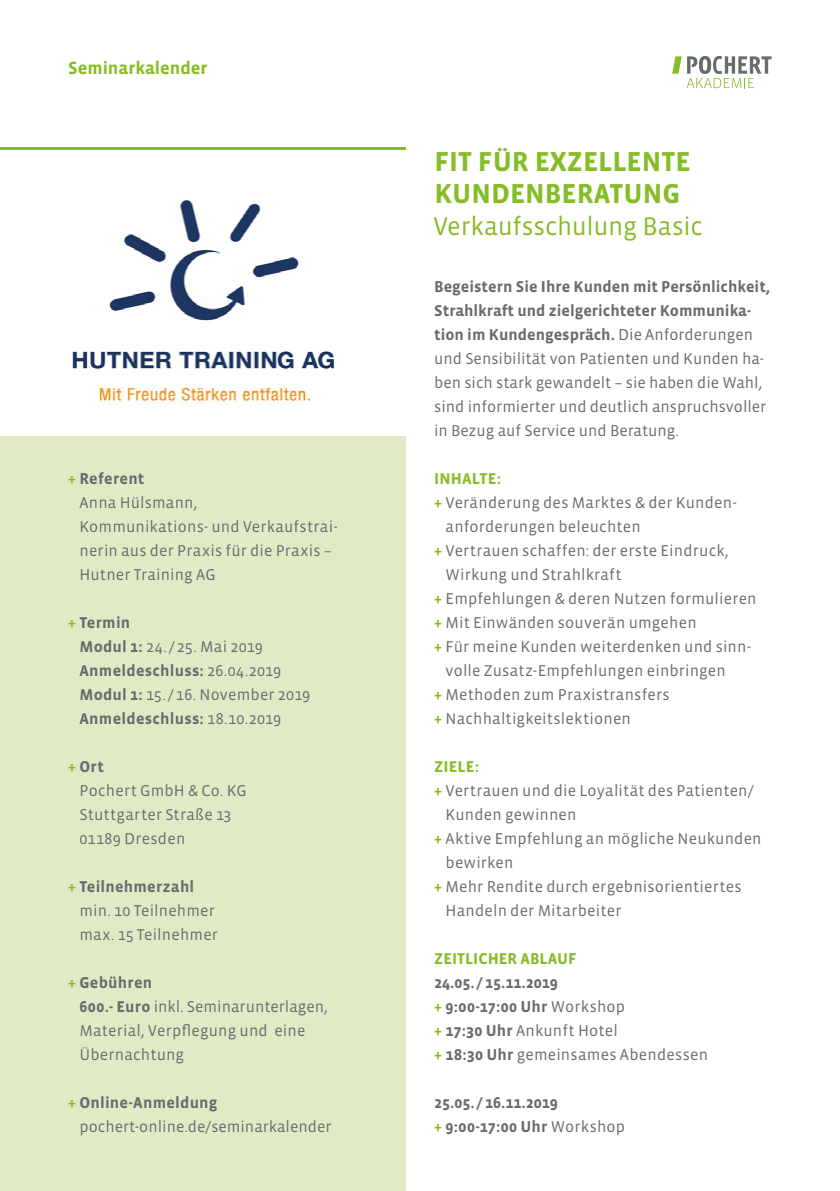
<style>
.page{position:relative;width:840px;height:1191px;background:#fff}
.page>*{position:absolute;margin:0;border:0;box-sizing:border-box;transform-origin:0 0}
.Titel_italic{font:700 28px/32px "Vista Sans OT";color:#86bc25}
.Titel_italic-2{font:26px "Vista Sans OT";letter-spacing:-.01em;color:#86bc25}
.t1{font:700 18px "Vista Sans OT";color:#86bc25}
.t2{font:16px/24px "Vista Sans OT";letter-spacing:.01em;color:#676c6e}
.t3{font:700 16px "Vista Sans OT";color:#676c6e}
.t4{font:700 16px "Vista Sans OT";color:#86bc25}
.s1{font-weight:700;color:#86bc25}
.s2{font-weight:700}
.s3{color:#86bc25}
.s4{font-weight:400}
</style>
<div class="page">
<svg style="left:672px;top:56px;width:99px;height:32px"></svg>
<div style="left:0;top:147px;width:405px;height:1044px;background:#e0ebc6"></div>
<div style="left:0;top:149px;width:405px;height:286px;background:#fff"></div>
<img style="left:72px;top:200px;width:262px;height:203px">
<hr style="left:0;top:147px;width:405px;height:3px;background:#86bc25">
<p class="t1" style="left:68px;top:58px;width:141px">Seminarkalender</p>
<p class="t2" style="left:79px;top:466px;width:259px;text-indent:-11px"><span class="s1">+</span> <span class="s2">Referent<br></span>Anna Hülsmann,<br>Kommunikations- und Verkaufstrai&shy;nerin aus der Praxis für die Praxis –<br>Hutner Training AG</p>
<p class="t2" style="left:79px;top:610px;width:232px;text-indent:-11px"><span class="s1">+</span> <span class="s2">Termin<br>Modul 1:</span> 24./25. Mai 2019<br><span class="s2">Anmeldeschluss:</span> 26.04.2019<br><span class="s2">Modul 1:</span> 15./16. November 2019<br><span class="s2">Anmeldeschluss:</span> 18.10.2019</p>
<p class="t2" style="left:79px;top:754px;width:169px;text-indent:-11px"><span class="s1">+</span> <span class="s2">Ort<br></span>Pochert GmbH &amp; Co. KG<br>Stuttgarter Straße 13<br>01189 Dresden</p>
<p class="t2" style="left:79px;top:874px;width:140px;text-indent:-11px"><span class="s1">+</span> <span class="s2">Teilnehmerzahl </span>min. 10 Teilnehmer max. 15 Teilnehmer</p>
<p class="t2" style="left:79px;top:970px;width:249px;text-indent:-11px"><span class="s1">+</span> <span class="s2">Gebühren<br>600.- Euro</span> inkl. Seminarunterlagen,<br>Material, Verpflegung und eine<br>Übernachtung</p>
<p class="t2" style="left:79px;top:1090px;width:253px;text-indent:-11px"><span class="s1">+</span> <span class="s2">Online-Anmeldung </span>pochert-online.de/seminarkalender</p>
<p class="Titel_italic" style="left:434px;top:147px;width:257px">FIT FÜR EXZELLENTE<br>KUNDENBERATUNG</p>
<p class="Titel_italic-2" style="left:433px;top:213px;width:271px">Verkaufsschulung Basic</p>
<p class="t2" style="left:434px;top:274px;width:338px"><span class="s2">Begeistern Sie Ihre Kunden mit Persönlichkeit, Strahlkraft und zielgerichteter Kommunika&shy;tion im Kundengespräch.</span> Die Anforderungen und Sensibilität von Patienten und Kunden ha&shy;ben sich stark gewandelt – sie haben die Wahl, sind informierter und deutlich anspruchsvoller in Bezug auf Service und Beratung.</p>
<p class="t4" style="left:434px;top:470px;width:68px">INHALTE:</p>
<p class="t2" style="left:445px;top:490px;width:292px;text-indent:-11px"><span class="s1">+</span> Veränderung des Marktes &amp; der Kunden&shy;anforderungen beleuchten</p>
<p class="t2" style="left:445px;top:538px;width:284px;text-indent:-11px"><span class="s1">+</span> Vertrauen schaffen: der erste Eindruck,<br>Wirkung und Strahlkraft</p>
<p class="t2" style="left:434px;top:586px;width:324px"><span class="s1">+</span> Empfehlungen &amp; deren Nutzen formulieren</p>
<p class="t2" style="left:434px;top:610px;width:264px"><span class="s1">+</span> Mit Einwänden souverän umgehen</p>
<p class="t2" style="left:445px;top:634px;width:307px;text-indent:-11px"><span class="s1">+</span> Für meine Kunden weiterdenken und sinn&shy;volle Zusatz-Empfehlungen einbringen</p>
<p class="t2" style="left:434px;top:682px;width:237px"><span class="s1">+</span> Methoden zum Praxistransfers</p>
<p class="t2" style="left:434px;top:706px;width:198px"><span class="s1">+</span> Nachhaltigkeitslektionen</p>
<p class="t4" style="left:434px;top:758px;width:46px">ZIELE:</p>
<p class="t2" style="left:445px;top:778px;width:310px;text-indent:-11px"><span class="s1">+</span> Vertrauen und die Loyalität des Patienten/<br>Kunden gewinnen</p>
<p class="t2" style="left:445px;top:826px;width:317px;text-indent:-11px"><span class="s1">+</span> Aktive Empfehlung an mögliche Neukunden bewirken</p>
<p class="t2" style="left:445px;top:874px;width:297px;text-indent:-11px"><span class="s1">+</span> Mehr Rendite durch ergebnisorientiertes<br>Handeln der Mitarbeiter</p>
<p class="t4" style="left:434px;top:950px;width:144px">ZEITLICHER ABLAUF</p>
<p class="t3" style="left:434px;top:974px;width:125px">24.05./15.11.2019</p>
<p class="t3" style="left:434px;top:998px;width:192px"><span class="s3">+</span> 9:00-17:00 Uhr <span class="s4">Workshop</span></p>
<p class="t2" style="left:434px;top:1018px;width:185px"><span class="s1">+</span> <span class="s2">17:30 Uhr</span> Ankunft Hotel</p>
<p class="t2" style="left:434px;top:1042px;width:275px"><span class="s1">+</span> <span class="s2">18:30 Uhr</span> gemeinsames Abendessen</p>
<p class="t3" style="left:434px;top:1094px;width:125px">25.05./16.11.2019</p>
<p class="t3" style="left:434px;top:1118px;width:192px"><span class="s3">+</span> 9:00-17:00 Uhr <span class="s4">Workshop</span></p>
</div>
